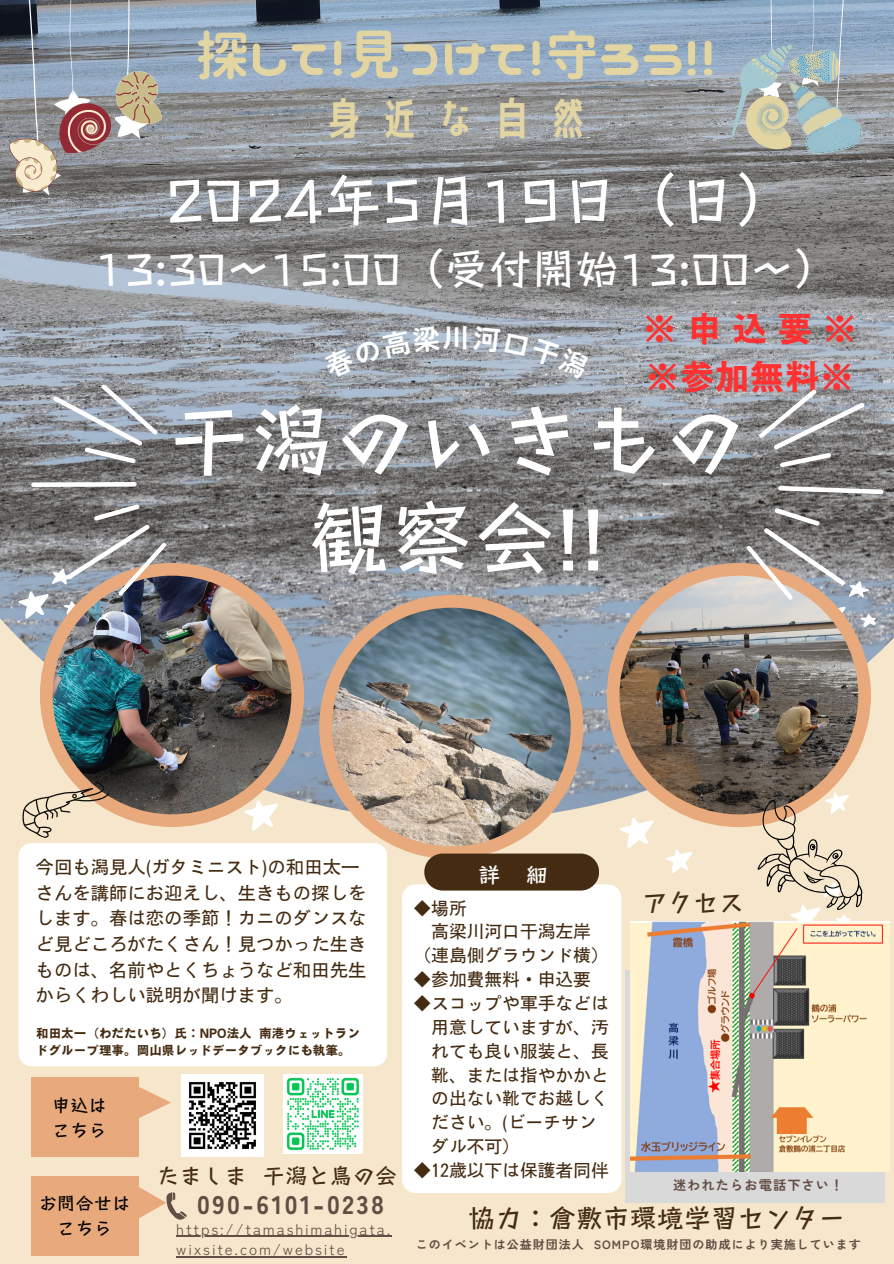
<style>
.page{position:relative;width:894px;height:1264px;background:#fff}
.page>*{position:absolute;margin:0;border:0;box-sizing:border-box;transform-origin:0 0}
.t1{font:82.5px/97.8px "Canva Stick Std B";color:#fff;text-align:center}
.t2{font:58.5px "Canva Stick Std B";color:#fff}
.t3{font:52.95px "Nico Moji";color:#e3d5a2}
.t4{font:43.5px "Canva Stick Std B";color:#fff}
.t5{font:43.05px "Senobi Gothic Bold";letter-spacing:.305em;color:#e3d5a2}
.t6{font:34.8px "Motoya Gothic Std W6";color:#ff3131}
.t7{font:700 27.3px "Zen Kaku Gothic New";color:#fff}
.t8{font:27px "Canva Stick Std B";color:#442b12}
.t9{font:25.5px "Canva Stick Std B";color:#442b12}
.t10{font:900 25.35px "Zen Kaku Gothic New";letter-spacing:.1em;color:#644d44}
.t11{font:22.5px "Canva Stick Std B";color:#442b12}
.t12{font:22.35px "Canva Stick Std B";color:#fff}
.t13{font:18.3px/25.7px "Motoya Gothic Std W3";color:#442b12;text-align:justify}
.t14{font:18.3px "Canva Stick Std B";color:#000}
.t15{font:17.7px "Motoya Gothic Std W3";color:#442b12}
.t16{font:15px/20.2px "Zen Kaku Gothic New";letter-spacing:.12em;color:#644d44}
.t17{font:700 13.2px "Zen Kaku Gothic New";letter-spacing:.085em;color:#644d44}
.t18{font:12.6px/16.8px "Motoya Gothic Std W6";color:#442b12}
.t19{font:700 12px "Zen Kaku Gothic New";letter-spacing:.085em;color:#644d44}
</style>
<div class="page">
<div style="left:0;top:0;width:893px;height:1263px;background:#f6e7cc"></div>
<img style="left:0;top:0;width:893px;height:820px">
<svg style="left:846px;top:618px;width:29px;height:13px"></svg>
<svg style="left:18px;top:613px;width:50px;height:6px"></svg>
<div style="left:18px;top:843px;width:369px;height:223px;background:#fff"></div>
<div style="left:40px;top:563px;width:264px;height:264px;background:#e8a97c;border-radius:50%"></div>
<img style="left:53px;top:575px;width:238px;height:239px;border-radius:50%">
<svg style="left:0;top:364px;width:219px;height:249px;background:#87888b"></svg>
<div style="left:319px;top:595px;width:264px;height:264px;background:#e8a97c;border-radius:50%"></div>
<img style="left:332px;top:607px;width:238px;height:239px;border-radius:50%">
<div style="left:606px;top:563px;width:264px;height:264px;background:#e8a97c;border-radius:50%"></div>
<img style="left:619px;top:575px;width:239px;height:239px;border-radius:50%">
<div style="left:625px;top:970px;width:259px;height:232px;background:#d9d9d9"></div>
<div style="left:31px;top:1176px;width:107px;height:79px;background:#e8a97c"></div>
<svg style="left:138px;top:1186px;width:49px;height:34px"></svg>
<div style="left:402px;top:884px;width:219px;height:308px;background:#fff"></div>
<div style="left:424px;top:853px;width:175px;height:37px;background:#442b12;border-radius:18px"></div>
<div style="left:56px;top:878px;width:61px;height:51px;background:#fff"></div>
<svg style="left:244px;top:890px;width:37px;height:34px"></svg>
<svg style="left:619px;top:814px;width:37px;height:34px"></svg>
<svg style="left:666px;top:849px;width:27px;height:24px"></svg>
<svg style="left:16px;top:768px;width:94px;height:80px"></svg>
<svg style="left:720px;top:0;width:150px;height:166px;background:#9baab2"></svg>
<svg style="left:0;top:0;width:175px;height:199px;background:#909196"></svg>
<img style="left:630px;top:921px;width:259px;height:250px">
<div style="left:31px;top:1077px;width:107px;height:79px;background:#e8a97c"></div>
<svg style="left:138px;top:1086px;width:33px;height:32px"></svg>
<img style="left:181px;top:1074px;width:82px;height:82px">
<svg style="left:695px;top:370px;width:198px;height:248px;background:#949291"></svg>
<img style="left:284px;top:1074px;width:78px;height:79px">
<hr style="left:176px;top:1235px;width:216px;height:1px;background:#644d44">
<hr style="left:176px;top:1255px;width:170px;height:1px;background:#644d44">
<svg style="left:738px;top:790px;width:146px;height:142px"></svg>
<svg style="left:244px;top:796px;width:37px;height:35px"></svg>
<svg style="left:322px;top:325px;width:118px;height:54px;background:#999fa7"></svg>
<svg style="left:472px;top:326px;width:118px;height:53px;background:#9ba2aa"></svg>
<p class="t3" style="left:196px;top:29px;width:521px">探して！見つけて！守ろう!!</p>
<p class="t5" style="left:322px;top:88px;width:269px">身近な自然</p>
<p class="t2" style="left:164px;top:170px;width:631px">2024年5月 19日（日）</p>
<p class="t4" style="left:95px;top:247px;width:743px">13:30～ 15:00（受付開始13:00～）</p>
<p class="t7" style="left:442px;top:317px;width:29px">川</p>
<h5 class="t6" style="left:642px;top:311px;width:217px">※申込要※</h5>
<h5 class="t6" style="left:645px;top:359px;width:211px">※参加無料※</h5>
<p class="t1" style="left:168px;top:390px;width:579px">干潟のいきもの観察会!!</p>
<p class="t13" style="left:36px;top:854px;width:323px">今回も潟見人(ガタミニスト)の和田太一</p>
<p class="t13" style="left:36px;top:880px;width:332px">さんを講師にお迎えし、生きもの探しをします。春は恋の季節！カニのダンスなど見どころがたくさん！見つかった生きものは、名前やとくちょうなど和田先生からくわしい説明が聞けます。</p>
<p class="t9" style="left:642px;top:889px;width:103px">アクセス</p>
<p class="t12" style="left:478px;top:863px;width:71px">詳 細</p>
<p class="t15" style="left:413px;top:899px;width:55px">◆場所</p>
<p class="t15" style="left:431px;top:922px;width:161px">高梁川河口干潟左岸</p>
<p class="t15" style="left:413px;top:946px;width:197px">（連島側グラウンド横）</p>
<p class="t15" style="left:413px;top:970px;width:179px">◆参加費無料・申込要</p>
<p class="t15" style="left:413px;top:994px;width:197px">◆スコップや軍手などは</p>
<p class="t15" style="left:431px;top:1018px;width:179px">用意していますが、汚</p>
<p class="t15" style="left:431px;top:1042px;width:177px">れても良い服装と、長</p>
<p class="t15" style="left:431px;top:1065px;width:179px">靴、または指やかかと</p>
<p class="t15" style="left:431px;top:1089px;width:179px">の出ない靴でお越しく</p>
<p class="t15" style="left:431px;top:1113px;width:167px">ださい。(ビーチサン</p>
<p class="t15" style="left:431px;top:1137px;width:90px">ダル不可）</p>
<p class="t15" style="left:413px;top:1161px;width:197px">◆12歳以下は保護者同伴</p>
<p class="t18" style="left:36px;top:1024px;width:325px">和田太一（わだたいち）氏：NPO法人 南港ウェットランドグループ理事。岡山県レッドデータブックにも執筆。</p>
<p class="t14" style="left:52px;top:1095px;width:57px">申込は</p>
<p class="t14" style="left:52px;top:1120px;width:57px">こちら</p>
<p class="t11" style="left:157px;top:1164px;width:242px">たましま 干潟と鳥の会</p>
<p class="t17" style="left:672px;top:1174px;width:172px">迷われたらお電話下さい！</p>
<p class="t14" style="left:39px;top:1194px;width:93px">お問合せは</p>
<p class="t14" style="left:57px;top:1218px;width:57px">こちら</p>
<p class="t10" style="left:197px;top:1184px;width:188px">090-6101-0238</p>
<p class="t16" style="left:176px;top:1217px;width:215px">https://tamashimahigata. wixsite.com/website</p>
<p class="t8" style="left:468px;top:1204px;width:379px">協力：倉敷市環境学習センター</p>
<p class="t19" style="left:415px;top:1235px;width:446px">このイベントは公益財団法人 SOMPO環境財団の助成により実施しています</p>
</div>
